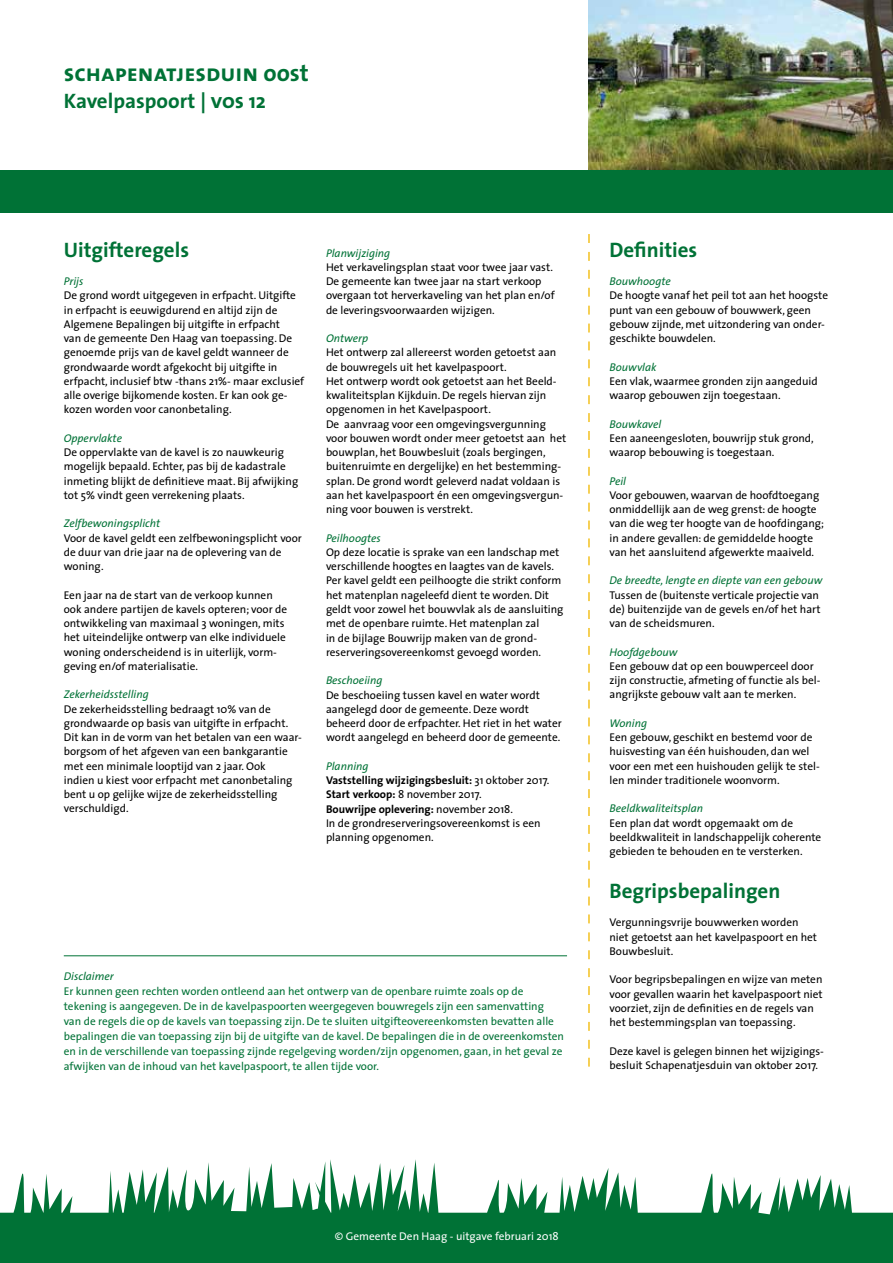
<style>
.page{position:relative;width:893px;height:1263px;background:#fff}
.page>*{position:absolute;margin:0;border:0;box-sizing:border-box;transform-origin:0 0}
.t1{font:24px "The Sans Bold Caps";color:#007236}
.t2{font:700 21px "The Sans";color:#007236}
.t3{font:11.25px/14.2px "The Sans";color:#000}
.t4{font:11.25px/15px "The Sans";color:#007236}
.t5{font:italic 11.25px "The Sans";color:#007236}
.t6{font:11.25px "The Sans";color:#fff}
.s1{font-family:"The Sans";font-weight:700}
.s2{font-family:"The Sans Bold Caps";font-weight:400}
.s3{font-style:italic;color:#007236}
.s4{font-weight:700}
</style>
<div class="page">
<img style="left:588px;top:0;width:305px;height:170px">
<div style="left:0;top:170px;width:893px;height:42px;background:#007236"></div>
<svg style="left:588px;top:234px;width:2px;height:833px"></svg>
<svg style="left:0;top:1159px;width:893px;height:104px;fill:#007236"></svg>
<hr style="left:64px;top:955px;width:503px;height:1px;background:#007236">
<h1 class="t1" style="left:64px;top:53px;width:247px">schapenatjesduin <span class="s1">oost</span></h1>
<h2 class="t2" style="left:64px;top:83px;width:204px">Kavelpaspoort | <span class="s2">vos</span> 12</h2>
<h2 class="t2" style="left:64px;top:232px;width:127px">Uitgifteregels</h2>
<p class="t5" style="left:64px;top:272px;width:21px">Prijs</p>
<p class="t3" style="left:64px;top:288px;width:242px">De grond wordt uitgegeven in erfpacht. Uitgifte in erfpacht is eeuwigdurend en altijd zijn de Algemene Bepalingen bij uitgifte in erfpacht<br>van de gemeente Den Haag van toepassing. De genoemde prijs van de kavel geldt wanneer de grondwaarde wordt afgekocht bij uitgifte in erfpacht, inclusief btw -thans 21%- maar exclusief alle overige bijkomende kosten. Er kan ook ge&shy;kozen worden voor canonbetaling.</p>
<p class="t5" style="left:64px;top:429px;width:60px">Oppervlakte</p>
<p class="t3" style="left:64px;top:445px;width:236px">De oppervlakte van de kavel is zo nauwkeurig mogelijk bepaald. Echter, pas bij de kadastrale inmeting blijkt de definitieve maat. Bij afwijking tot 5% vindt geen verrekening plaats.</p>
<p class="t5" style="left:64px;top:514px;width:98px">Zelfbewoningsplicht</p>
<p class="t3" style="left:64px;top:530px;width:240px">Voor de kavel geldt een zelfbewoningsplicht voor de duur van drie jaar na de oplevering van de woning.</p>
<p class="t3" style="left:64px;top:587px;width:225px">Een jaar na de start van de verkoop kunnen ook andere partijen de kavels opteren; voor de ontwikkeling van maximaal 3 woningen, mits het uiteindelijke ontwerp van elke individuele woning onderscheidend is in uiterlijk, vorm&shy;geving en/of materialisatie.</p>
<p class="t5" style="left:64px;top:685px;width:86px">Zekerheidsstelling</p>
<p class="t3" style="left:64px;top:701px;width:240px">De zekerheidsstelling bedraagt 10% van de grondwaarde op basis van uitgifte in erfpacht.<br>Dit kan in de vorm van het betalen van een waar&shy;borgsom of het afgeven van een bankgarantie met een minimale looptijd van 2 jaar. Ook<br>indien u kiest voor erfpacht met canonbetaling bent u op gelijke wijze de zekerheidsstelling verschuldigd.</p>
<p class="t5" style="left:326px;top:243px;width:66px">Planwijziging</p>
<p class="t3" style="left:326px;top:260px;width:230px">Het verkavelingsplan staat voor twee jaar vast.<br>De gemeente kan twee jaar na start verkoop overgaan tot herverkaveling van het plan en/of de leveringsvoorwaarden wijzigen.</p>
<p class="t5" style="left:326px;top:329px;width:44px">Ontwerp</p>
<p class="t3" style="left:326px;top:345px;width:242px">Het ontwerp zal allereerst worden getoetst aan de bouwregels uit het kavelpaspoort.<br>Het ontwerp wordt ook getoetst aan het Beeld&shy;kwaliteitsplan Kijkduin. De regels hiervan zijn opgenomen in het Kavelpaspoort.<br>De aanvraag voor een omgevingsvergunning voor bouwen wordt onder meer getoetst aan het bouwplan, het Bouwbesluit (zoals bergingen, buitenruimte en dergelijke) en het bestemming&shy;splan. De grond wordt geleverd nadat voldaan is aan het kavelpaspoort én een omgevingsvergun&shy;ning voor bouwen is verstrekt.</p>
<p class="t5" style="left:326px;top:528px;width:56px">Peilhoogtes</p>
<p class="t3" style="left:326px;top:545px;width:239px">Op deze locatie is sprake van een landschap met verschillende hoogtes en laagtes van de kavels.<br>Per kavel geldt een peilhoogte die strikt conform het matenplan nageleefd dient te worden. Dit geldt voor zowel het bouwvlak als de aansluiting met de openbare ruimte. Het matenplan zal<br>in de bijlage Bouwrijp maken van de grond&shy;reserveringsovereenkomst gevoegd worden.</p>
<p class="t5" style="left:326px;top:671px;width:58px">Beschoeiing</p>
<p class="t3" style="left:326px;top:687px;width:237px">De beschoeiing tussen kavel en water wordt aangelegd door de gemeente. Deze wordt beheerd door de erfpachter. Het riet in het water wordt aangelegd en beheerd door de gemeente.</p>
<p class="t3" style="left:326px;top:758px;width:225px"><span class="s3">Planning<br></span><span class="s4">Vaststelling wijzigingsbesluit:</span> 31 oktober 2017.<br><span class="s4">Start verkoop:</span> 8 november 2017.<br><span class="s4">Bouwrijpe oplevering:</span> november 2018.<br>In de grondreserveringsovereenkomst is een planning opgenomen.</p>
<p class="t5" style="left:64px;top:966px;width:51px">Disclaimer</p>
<p class="t4" style="left:64px;top:983px;width:502px">Er kunnen geen rechten worden ontleend aan het ontwerp van de openbare ruimte zoals op de tekening is aangegeven. De in de kavelpaspoorten weergegeven bouwregels zijn een samenvatting van de regels die op de kavels van toepassing zijn. De te sluiten uitgifteovereenkomsten bevatten alle bepalingen die van toepassing zijn bij de uitgifte van de kavel. De bepalingen die in de overeenkomsten en in de verschillende van toepassing zijnde regelgeving worden/zijn opgenomen, gaan, in het geval ze afwijken van de inhoud van het kavelpaspoort, te allen tijde voor.</p>
<h2 class="t2" style="left:609px;top:232px;width:89px">Definities</h2>
<p class="t5" style="left:609px;top:272px;width:63px">Bouwhoogte</p>
<p class="t3" style="left:609px;top:288px;width:220px">De hoogte vanaf het peil tot aan het hoogste punt van een gebouw of bouwwerk, geen gebouw zijnde, met uitzondering van onder&shy;geschikte bouwdelen.</p>
<p class="t5" style="left:609px;top:357px;width:49px">Bouwvlak</p>
<p class="t3" style="left:609px;top:374px;width:210px">Een vlak, waarmee gronden zijn aangeduid waarop gebouwen zijn toegestaan.</p>
<p class="t5" style="left:609px;top:414px;width:53px">Bouwkavel</p>
<p class="t3" style="left:609px;top:431px;width:206px">Een aaneengesloten, bouwrijp stuk grond, waarop bebouwing is toegestaan.</p>
<p class="t5" style="left:609px;top:471px;width:18px">Peil</p>
<p class="t3" style="left:609px;top:488px;width:216px">Voor gebouwen, waarvan de hoofdtoegang onmiddellijk aan de weg grenst: de hoogte van die weg ter hoogte van de hoofdingang; in andere gevallen: de gemiddelde hoogte van het aansluitend afgewerkte maaiveld.</p>
<p class="t5" style="left:609px;top:571px;width:214px">De breedte, lengte en diepte van een gebouw</p>
<p class="t3" style="left:609px;top:587px;width:213px">Tussen de (buitenste verticale projectie van de) buitenzijde van de gevels en/of het hart van de scheidsmuren.</p>
<p class="t5" style="left:609px;top:642px;width:70px">Hoofdgebouw</p>
<p class="t3" style="left:609px;top:659px;width:212px">Een gebouw dat op een bouwperceel door zijn constructie, afmeting of functie als bel&shy;angrijkste gebouw valt aan te merken.</p>
<p class="t5" style="left:609px;top:714px;width:39px">Woning</p>
<p class="t3" style="left:609px;top:730px;width:212px">Een gebouw, geschikt en bestemd voor de huisvesting van één huishouden, dan wel voor een met een huishouden gelijk te stel&shy;len minder traditionele woonvorm.</p>
<p class="t5" style="left:609px;top:799px;width:95px">Beeldkwaliteitsplan</p>
<p class="t3" style="left:609px;top:815px;width:213px">Een plan dat wordt opgemaakt om de beeldkwaliteit in landschappelijk coherente gebieden te behouden en te versterken.</p>
<h2 class="t2" style="left:609px;top:873px;width:172px">Begripsbepalingen</h2>
<p class="t3" style="left:609px;top:915px;width:209px">Vergunningsvrije bouwwerken worden niet getoetst aan het kavelpaspoort en het<br>Bouwbesluit.</p>
<p class="t3" style="left:609px;top:972px;width:215px">Voor begripsbepalingen en wijze van meten voor gevallen waarin het kavelpaspoort niet voorziet, zijn de definities en de regels van het bestemmingsplan van toepassing.</p>
<p class="t3" style="left:609px;top:1043px;width:216px">Deze kavel is gelegen binnen het wijzigings&shy;besluit Schapenatjesduin van oktober 2017.</p>
<p class="t6" style="left:335px;top:1227px;width:225px">© Gemeente Den Haag - uitgave februari 2018</p>
</div>
